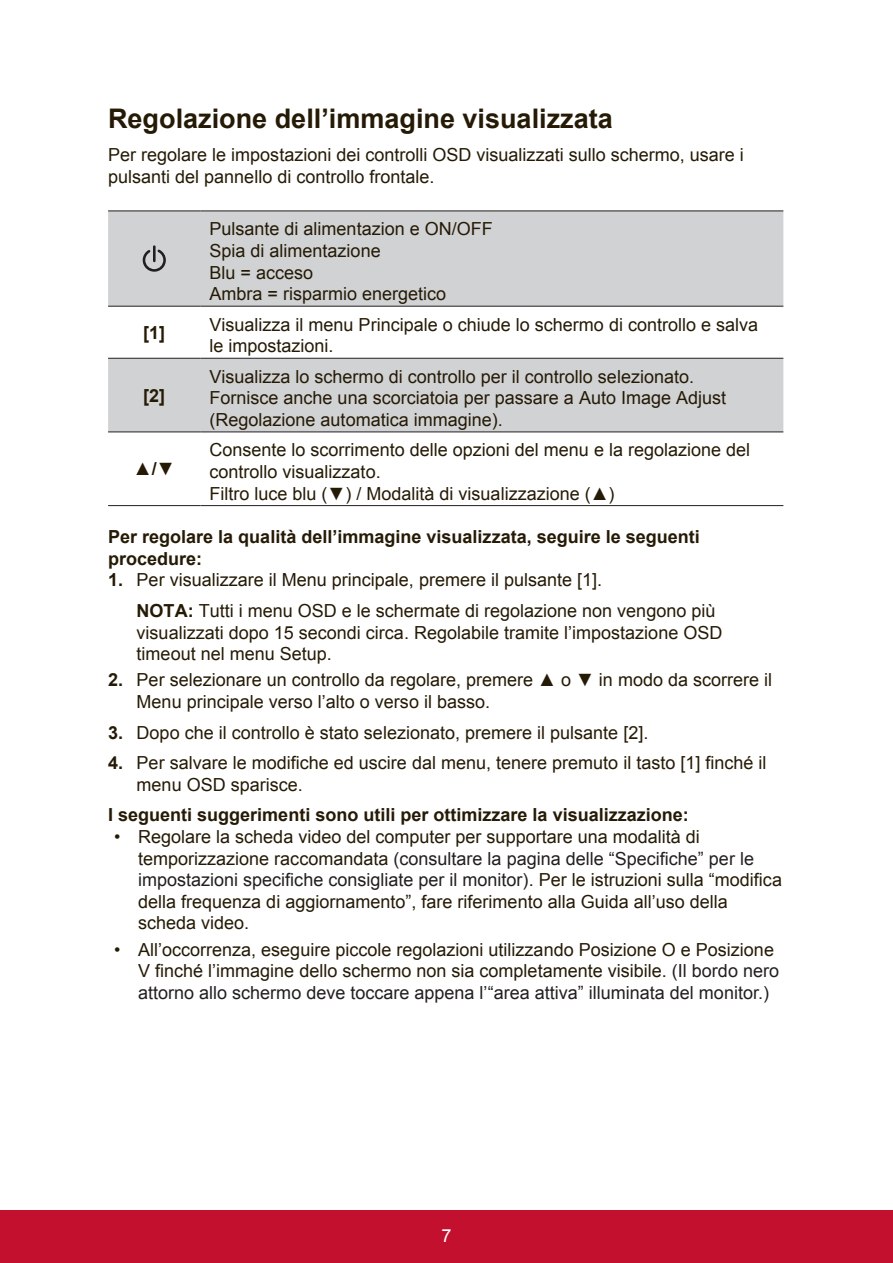
<style>
.page{position:relative;width:893px;height:1263px;background:#fff}
.page>*{position:absolute;margin:0;border:0;box-sizing:border-box;transform-origin:0 0}
.t1{font:700 27px "Arial";color:#251a05}
.t2{font:18px/21.6px "Arial";color:#251a05}
.t3{font:700 18px/21.6px "Arial";color:#251a05}
.t4{font:18px "Arial";color:#fff}
.s1{font-weight:700}
.s2{color:#231f20}
</style>
<div class="page">
<div style="left:0;top:1210px;width:892px;height:53px;background:#c3102f"></div>
<svg style="left:108px;top:211px;width:675px;height:220px;fill:#d1d2d4"></svg>
<hr style="left:108px;top:210px;width:92px;height:1px;background:#231f20">
<hr style="left:108px;top:306px;width:92px;height:1px;background:#231f20">
<hr style="left:108px;top:358px;width:92px;height:1px;background:#231f20">
<hr style="left:108px;top:431px;width:92px;height:1px;background:#231f20">
<hr style="left:108px;top:505px;width:92px;height:1px;background:#231f20">
<hr style="left:200px;top:210px;width:583px;height:1px;background:#231f20">
<hr style="left:200px;top:431px;width:583px;height:1px;background:#231f20">
<hr style="left:200px;top:505px;width:583px;height:1px;background:#231f20">
<hr style="left:200px;top:306px;width:583px;height:1px;background:#231f20">
<hr style="left:200px;top:358px;width:583px;height:1px;background:#231f20">
<svg style="left:143px;top:245px;width:23px;height:27px"></svg>
<h1 class="t1" style="left:108px;top:100px;width:506px">Regolazione dell’immagine visualizzata</h1>
<p class="t2" style="left:108px;top:144px;width:637px">Per regolare le impostazioni dei controlli OSD visualizzati sullo schermo, usare i pulsanti del pannello di controllo frontale.</p>
<p class="t2" style="left:209px;top:218px;width:285px">Pulsante di alimentazion e ON/OFF<br>Spia di alimentazione<br>Blu = acceso<br>Ambra = risparmio energetico</p>
<p class="t3" style="left:143px;top:322px;width:23px">[1]</p>
<p class="t2" style="left:209px;top:314px;width:550px">Visualizza il menu Principale o chiude lo schermo di controllo e salva le impostazioni.</p>
<p class="t3" style="left:143px;top:385px;width:23px">[2]</p>
<p class="t2" style="left:209px;top:366px;width:518px">Visualizza lo schermo di controllo per il controllo selezionato.<br>Fornisce anche una scorciatoia per passare a Auto Image Adjust (Regolazione automatica immagine).</p>
<p class="t2" style="left:209px;top:439px;width:542px">Consente lo scorrimento delle opzioni del menu e la regolazione del controllo visualizzato.<br>Filtro luce blu (▼) / Modalità di visualizzazione (▲)</p>
<p class="t3" style="left:108px;top:526px;width:593px">Per regolare la qualità dell’immagine visualizzata, seguire le seguenti procedure:</p>
<p class="t2" style="left:136px;top:565px;width:580px;line-height:30.6px;text-indent:-28px"><span class="s1">1.</span> Per visualizzare il Menu principale, premere il pulsante [1].<br><span class="s1">NOTA:</span> Tutti i menu OSD e le schermate di regolazione non vengono più</p>
<p class="t2" style="left:136px;top:621px;width:587px">visualizzati dopo 15 secondi circa. Regolabile tramite l’impostazione OSD timeout nel menu Setup.</p>
<p class="t2" style="left:136px;top:669px;width:636px;text-indent:-28px"><span class="s1">2.</span> Per selezionare un controllo da regolare, premere ▲ o ▼ in modo da scorrere il<br>Menu principale verso l’alto o verso il basso.</p>
<p class="t2" style="left:108px;top:721px;width:541px"><span class="s1">3.</span> Dopo che il controllo è stato selezionato, premere il pulsante [2].</p>
<p class="t2" style="left:136px;top:752px;width:631px;text-indent:-28px"><span class="s1">4.</span> Per salvare le modifiche ed uscire dal menu, tenere premuto il tasto [1] finché il menu OSD sparisce.</p>
<p class="t3" style="left:108px;top:804px;width:582px">I seguenti suggerimenti sono utili per ottimizzare la visualizzazione:</p>
<p class="t2" style="left:138px;top:826px;width:645px;text-indent:-24px">• Regolare la scheda video del computer per supportare una modalità di temporizzazione raccomandata <span class="s2">(consultare la pagina delle “Specifiche” per le impostazioni specifiche consigliate per il monitor)</span>. Per le istruzioni sulla “modifica della frequenza di aggiornamento”, fare riferimento alla Guida all’uso della scheda video.</p>
<p class="t2" style="left:138px;top:938px;width:642px;text-indent:-24px">• All’occorrenza, eseguire piccole regolazioni utilizzando Posizione O e Posizione<br>V finché l’immagine dello schermo non sia completamente visibile. <span class="s2">(Il bordo nero attorno allo schermo deve toccare appena l’“area attiva” illuminata del monitor.)</span></p>
<p class="t2" style="left:134px;top:458px;width:42px">▲<span class="s1">/</span>▼</p>
<p class="t4" style="left:441px;top:1223px;width:12px">7</p>
</div>
